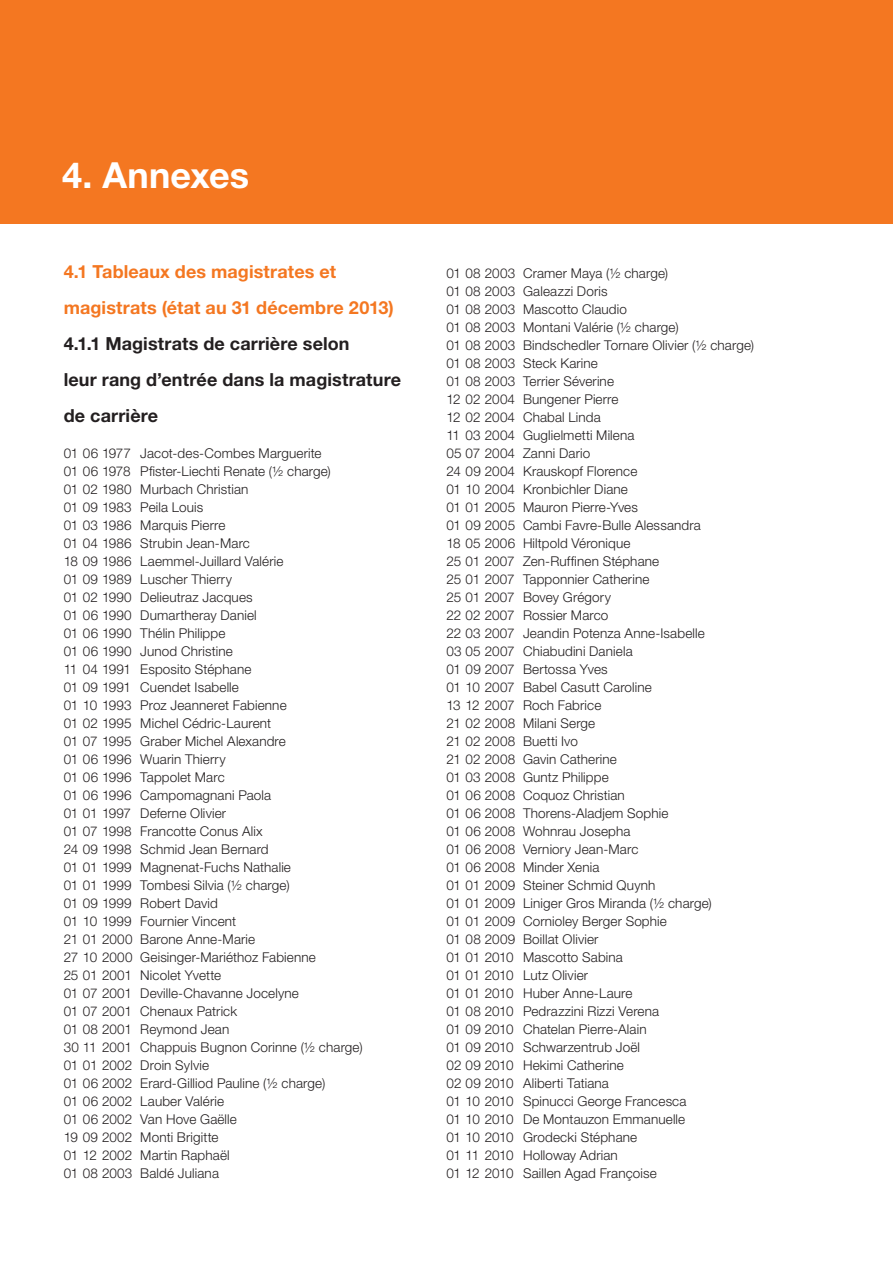
<style>
.page{position:relative;width:893px;height:1263px;background:#fff}
.page>*{position:absolute;margin:0;border:0;box-sizing:border-box;transform-origin:0 0}
.t1{font:700 36px "Helvetica Neue LT Std";color:#fff}
.t2{font:700 18px/36px "Helvetica Neue LT Std";letter-spacing:.01em;color:#231f20}
.t3{font:700 18px/36px "Helvetica Neue LT Std";letter-spacing:.005em;color:#f47721}
.t4{font:300 13.5px/18px "Helvetica Neue LT Std";letter-spacing:.01em;color:#231f20}
</style>
<div class="page">
<div style="left:0;top:0;width:893px;height:224px;background:#f47721"></div>
<h1 class="t1" style="left:62px;top:153px;width:188px">4. Annexes</h1>
<h2 class="t3" style="left:64px;top:253px;width:332px">4.1 Tableaux des magistrates et magistrats (état au 31 décembre 2013)</h2>
<h2 class="t2" style="left:64px;top:325px;width:339px">4.1.1 Magistrats de carrière selon<br>leur rang d’entrée dans la magistrature de carrière</h2>
<p class="t4" style="left:64px;top:444px;width:300px">01 06 1977 Jacot-des-Combes Marguerite<br>01 06 1978 Pfister-Liechti Renate (½ charge)<br>01 02 1980 Murbach Christian<br>01 09 1983 Peila Louis<br>01 03 1986 Marquis Pierre<br>01 04 1986 Strubin Jean-Marc<br>18 09 1986 Laemmel-Juillard Valérie<br>01 09 1989 Luscher Thierry<br>01 02 1990 Delieutraz Jacques<br>01 06 1990 Dumartheray Daniel<br>01 06 1990 Thélin Philippe<br>01 06 1990 Junod Christine<br>11 04 1991 Esposito Stéphane<br>01 09 1991 Cuendet Isabelle<br>01 10 1993 Proz Jeanneret Fabienne<br>01 02 1995 Michel Cédric-Laurent<br>01 07 1995 Graber Michel Alexandre<br>01 06 1996 Wuarin Thierry<br>01 06 1996 Tappolet Marc<br>01 06 1996 Campomagnani Paola<br>01 01 1997 Deferne Olivier<br>01 07 1998 Francotte Conus Alix<br>24 09 1998 Schmid Jean Bernard<br>01 01 1999 Magnenat-Fuchs Nathalie<br>01 01 1999 Tombesi Silvia (½ charge)<br>01 09 1999 Robert David<br>01 10 1999 Fournier Vincent<br>21 01 2000 Barone Anne-Marie<br>27 10 2000 Geisinger-Mariéthoz Fabienne<br>25 01 2001 Nicolet Yvette<br>01 07 2001 Deville-Chavanne Jocelyne<br>01 07 2001 Chenaux Patrick<br>01 08 2001 Reymond Jean<br>30 11 2001 Chappuis Bugnon Corinne (½ charge)<br>01 01 2002 Droin Sylvie<br>01 06 2002 Erard-Gilliod Pauline (½ charge)<br>01 06 2002 Lauber Valérie<br>01 06 2002 Van Hove Gaëlle<br>19 09 2002 Monti Brigitte<br>01 12 2002 Martin Raphaël<br>01 08 2003 Baldé Juliana</p>
<p class="t4" style="left:446px;top:264px;width:309px">01 08 2003 Cramer Maya (½ charge)<br>01 08 2003 Galeazzi Doris<br>01 08 2003 Mascotto Claudio<br>01 08 2003 Montani Valérie (½ charge)<br>01 08 2003 Bindschedler Tornare Olivier (½ charge)<br>01 08 2003 Steck Karine<br>01 08 2003 Terrier Séverine<br>12 02 2004 Bungener Pierre<br>12 02 2004 Chabal Linda<br>11 03 2004 Guglielmetti Milena<br>05 07 2004 Zanni Dario<br>24 09 2004 Krauskopf Florence<br>01 10 2004 Kronbichler Diane<br>01 01 2005 Mauron Pierre-Yves<br>01 09 2005 Cambi Favre-Bulle Alessandra<br>18 05 2006 Hiltpold Véronique<br>25 01 2007 Zen-Ruffinen Stéphane<br>25 01 2007 Tapponnier Catherine<br>25 01 2007 Bovey Grégory<br>22 02 2007 Rossier Marco<br>22 03 2007 Jeandin Potenza Anne-Isabelle<br>03 05 2007 Chiabudini Daniela<br>01 09 2007 Bertossa Yves<br>01 10 2007 Babel Casutt Caroline<br>13 12 2007 Roch Fabrice<br>21 02 2008 Milani Serge<br>21 02 2008 Buetti Ivo<br>21 02 2008 Gavin Catherine<br>01 03 2008 Guntz Philippe<br>01 06 2008 Coquoz Christian<br>01 06 2008 Thorens-Aladjem Sophie<br>01 06 2008 Wohnrau Josepha<br>01 06 2008 Verniory Jean-Marc<br>01 06 2008 Minder Xenia<br>01 01 2009 Steiner Schmid Quynh<br>01 01 2009 Liniger Gros Miranda (½ charge)<br>01 01 2009 Cornioley Berger Sophie<br>01 08 2009 Boillat Olivier<br>01 01 2010 Mascotto Sabina<br>01 01 2010 Lutz Olivier<br>01 01 2010 Huber Anne-Laure<br>01 08 2010 Pedrazzini Rizzi Verena<br>01 09 2010 Chatelan Pierre-Alain<br>01 09 2010 Schwarzentrub Joël<br>02 09 2010 Hekimi Catherine<br>02 09 2010 Aliberti Tatiana<br>01 10 2010 Spinucci George Francesca<br>01 10 2010 De Montauzon Emmanuelle<br>01 10 2010 Grodecki Stéphane<br>01 11 2010 Holloway Adrian<br>01 12 2010 Saillen Agad Françoise</p>
</div>
